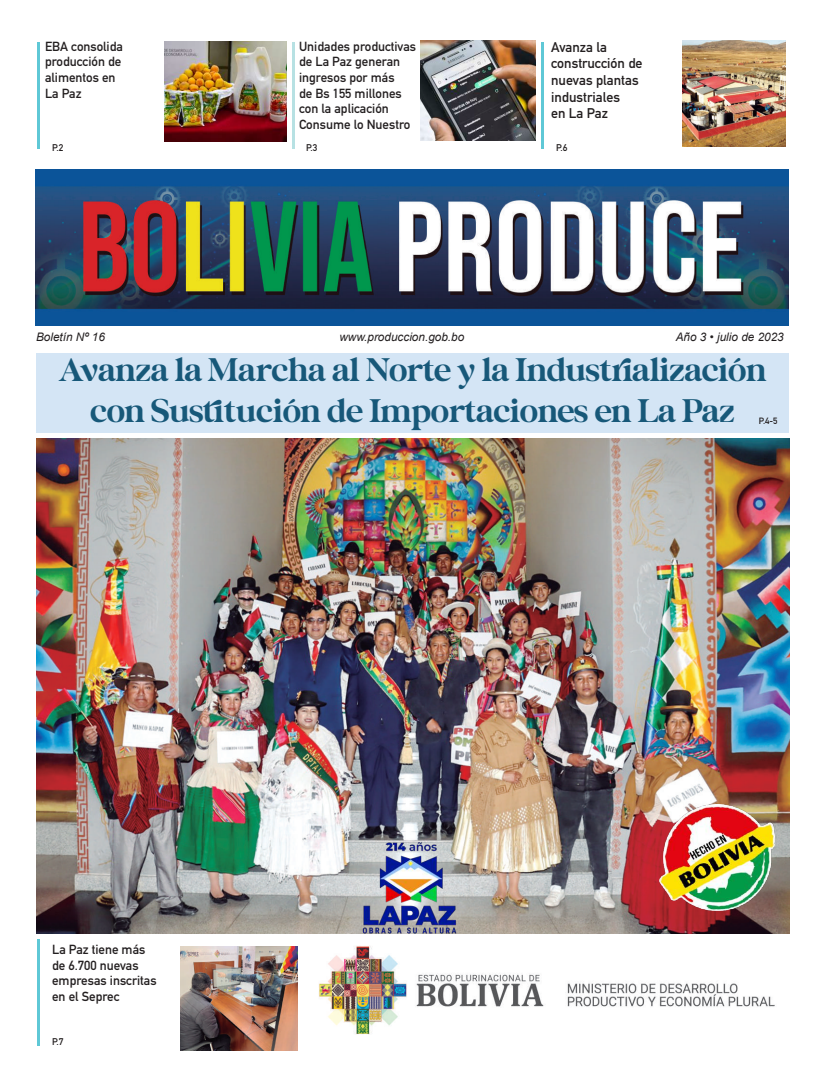
<style>
.page{position:relative;width:823px;height:1092px;background:#fff}
.page>*{position:absolute;margin:0;border:0;box-sizing:border-box;transform-origin:0 0}
.t1{font:34px/40.8px "Bigola Display";color:#175879;text-align:center}
.t2{font:700 13.9px/16.7px "DIN Alternate";color:#231f20}
.t3{font:700 13px/15.6px "DIN Alternate";color:#231f20}
.t4{font:italic 11.8px "Arial";color:#231f20}
.t5{font:700 9.6px "DIN Alternate";color:#231f20}
.t6{font:700 9px "DIN Alternate";color:#231f20}
</style>
<div class="page">
<img style="left:682px;top:40px;width:103px;height:106px">
<img style="left:35px;top:169px;width:752px;height:156px">
<hr style="left:38px;top:42px;width:2px;height:106px;background:#5fc8d6">
<hr style="left:38px;top:938px;width:2px;height:107px;background:#5fc8d6">
<hr style="left:291px;top:42px;width:3px;height:106px;background:#b7e1e3">
<hr style="left:541px;top:42px;width:3px;height:106px;background:#5fc8d6">
<div style="left:36px;top:354px;width:752px;height:79px;background:#d4e5f5"></div>
<img style="left:319px;top:946px;width:456px;height:89px">
<img style="left:420px;top:40px;width:115px;height:101px">
<img style="left:165px;top:42px;width:121px;height:99px">
<img style="left:36px;top:438px;width:752px;height:495px">
<img style="left:659px;top:804px;width:115px;height:106px">
<img style="left:180px;top:946px;width:117px;height:104px">
<img style="left:360px;top:840px;width:97px;height:94px">
<p class="t3" style="left:45px;top:38px;width:79px">EBA consolida producción de alimentos en<br>La Paz</p>
<p class="t5" style="left:52px;top:140px;width:13px">P.2</p>
<p class="t3" style="left:299px;top:38px;width:118px">Unidades productivas de La Paz generan ingresos por más<br>de Bs 155 millones con la aplicación<br>Consume lo Nuestro</p>
<p class="t2" style="left:550px;top:37px;width:93px">Avanza la construcción de nuevas plantas industriales<br>en La Paz</p>
<p class="t5" style="left:306px;top:140px;width:13px">P.3</p>
<p class="t5" style="left:555px;top:140px;width:13px">P.6</p>
<p class="t4" style="left:36px;top:329px;width:70px">Boletín Nº 16</p>
<p class="t4" style="left:339px;top:329px;width:126px">www.produccion.gob.bo</p>
<p class="t4" style="left:675px;top:329px;width:109px">Año 3 • julio de 2023</p>
<h1 class="t1" style="left:59px;top:352px;width:708px">Avanza la Marcha al Norte y la Industrialización con Sustitución de Importaciones en La Paz</h1>
<p class="t6" style="left:758px;top:414px;width:20px">P.4-5</p>
<p class="t3" style="left:52px;top:940px;width:106px">La Paz tiene más de 6.700 nuevas empresas inscritas en el Seprec</p>
<p class="t5" style="left:52px;top:1034px;width:13px">P.7</p>
</div>
